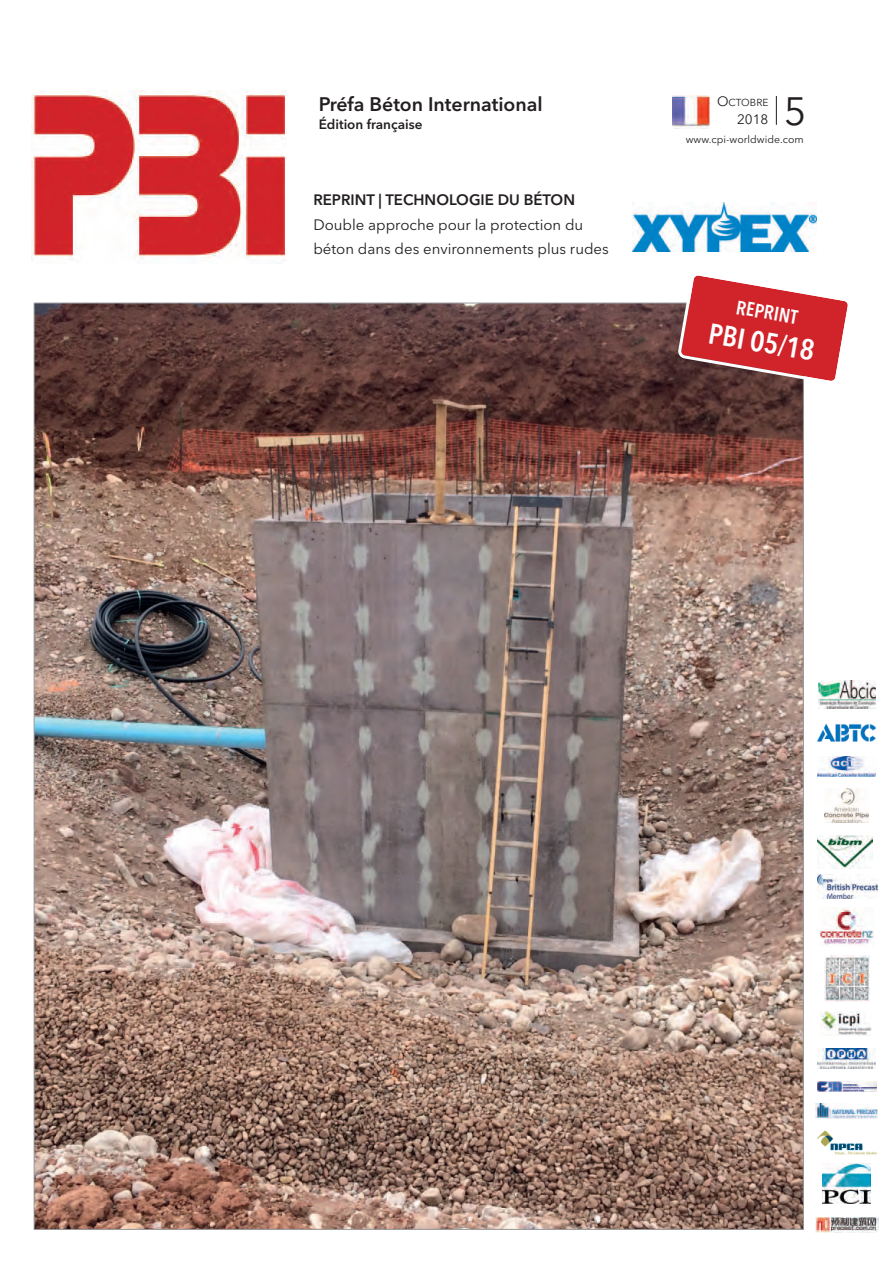
<style>
.page{position:relative;width:893px;height:1263px;background:#fff}
.page>*{position:absolute;margin:0;border:0;box-sizing:border-box;transform-origin:0 0}
.t1{font:39.15px "Avenir Next";color:#231f20}
.t2{font:600 28.65px "Avenir Next Condensed";color:#fff}
.t3{font:600 19.5px "Avenir Next";color:#231f20}
.t4{font:600 19.5px "Avenir Next Condensed";color:#fff}
.t5{font:15px "Avenir Next";color:#231f20}
.t6{font:600 15px "Avenir Next";color:#231f20}
.t7{font:600 13.5px "Avenir Next";color:#231f20}
.t8{font:13.5px "Avenir Next";color:#231f20}
.t9{font:10.5px "Avenir Next";color:#231f20}
.t10{font:10.2px "Avenir Next";color:#231f20}
.s1{font-size:13.5px}
</style>
<div class="page">
<svg style="left:672px;top:96px;width:38px;height:31px"></svg>
<img style="left:673px;top:96px;width:36px;height:32px">
<svg style="left:776px;top:96px;width:1px;height:29px"></svg>
<img style="left:31px;top:90px;width:255px;height:173px">
<img style="left:818px;top:835px;width:54px;height:33px">
<svg style="left:822px;top:1173px;width:1px;height:31px"></svg>
<img style="left:823px;top:1164px;width:48px;height:40px">
<svg style="left:817px;top:1048px;width:59px;height:21px"></svg>
<img style="left:817px;top:1049px;width:59px;height:19px">
<img style="left:817px;top:1131px;width:59px;height:24px">
<img style="left:820px;top:1011px;width:52px;height:24px">
<img style="left:818px;top:1082px;width:59px;height:9px">
<img style="left:824px;top:788px;width:45px;height:34px">
<img style="left:818px;top:756px;width:58px;height:21px">
<img style="left:816px;top:1103px;width:61px;height:15px">
<img style="left:818px;top:681px;width:58px;height:28px">
<svg style="left:817px;top:741px;width:56px;height:1px"></svg>
<img style="left:817px;top:724px;width:59px;height:17px">
<img style="left:815px;top:1217px;width:64px;height:15px">
<div style="left:817px;top:875px;width:62px;height:27px;background:linear-gradient(to right,#fff,#fff)"></div>
<img style="left:818px;top:875px;width:60px;height:23px">
<img style="left:824px;top:956px;width:45px;height:45px">
<img style="left:820px;top:908px;width:53px;height:37px">
<img style="left:36px;top:305px;width:766px;height:923px">
<svg style="left:678px;top:275px;width:170px;height:109px"></svg>
<img style="left:633px;top:203px;width:183px;height:48px">
<p class="t3" style="left:319px;top:96px;width:226px">Préfa Béton International</p>
<p class="t7" style="left:319px;top:119px;width:105px">Édition française</p>
<p class="t6" style="left:313px;top:194px;width:263px">REPRINT | TECHNOLOGIE DU BÉTON</p>
<p class="t5" style="left:313px;top:219px;width:271px">Double approche pour la protection du</p>
<p class="t5" style="left:313px;top:243px;width:297px">béton dans des environnements plus rudes</p>
<p class="t10" style="left:717px;top:99px;width:53px"><span class="s1">O</span>CTOBRE</p>
<p class="t8" style="left:737px;top:114px;width:33px">2018</p>
<p class="t1" style="left:784px;top:95px;width:24px">5</p>
<p class="t9" style="left:686px;top:135px;width:119px">www.cpi-worldwide.com</p>
<p class="t4" style="left:738px;top:296px;width:64px;rotate:10deg">REPRINT</p>
<p class="t2" style="left:712px;top:316px;width:108px;rotate:10deg">PBI 05/18</p>
</div>
